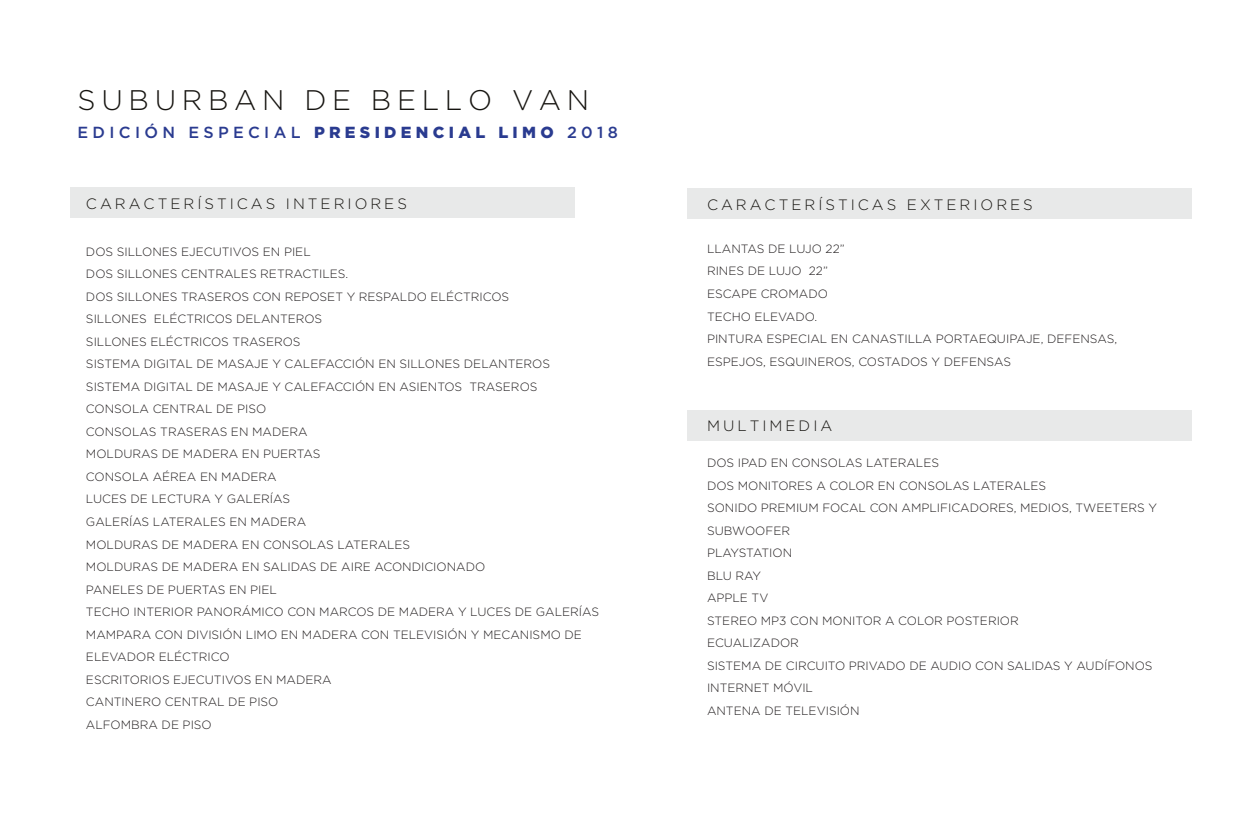
<style>
.page{position:relative;width:1255px;height:830px;background:#fff}
.page>*{position:absolute;margin:0;border:0;box-sizing:border-box;transform-origin:0 0}
.t1{font:300 28.35px "Gotham";letter-spacing:.2em;color:#161410}
.t2{font:500 16.05px "Gotham";letter-spacing:.27em;color:#2a3b90}
.t3{font:300 15px "Gotham";letter-spacing:.2em;color:#161410}
.t4{font:300 12px/22.5px "Gotham";color:#211d1e}
.s1{font-weight:900}
</style>
<div class="page">
<div style="left:70px;top:188px;width:504px;height:30px;background:#e8e9e9"></div>
<div style="left:687px;top:188px;width:504px;height:30px;background:#e8e9e9"></div>
<div style="left:687px;top:410px;width:504px;height:30px;background:#e8e9e9"></div>
<h1 class="t1" style="left:78px;top:82px;width:513px">SUBURBAN DE BELLO VAN</h1>
<h2 class="t2" style="left:78px;top:121px;width:542px">EDICIÓN ESPECIAL <span class="s1">PRESIDENCIAL LIMO</span> 2018</h2>
<p class="t3" style="left:86px;top:194px;width:322px">CARACTERÍSTICAS INTERIORES</p>
<p class="t3" style="left:707px;top:195px;width:327px">CARACTERÍSTICAS EXTERIORES</p>
<p class="t4" style="left:86px;top:240px;width:514px">DOS SILLONES EJECUTIVOS EN PIEL<br>DOS SILLONES CENTRALES RETRACTILES.<br>DOS SILLONES TRASEROS CON REPOSET Y RESPALDO ELÉCTRICOS<br>SILLONES ELÉCTRICOS DELANTEROS<br>SILLONES ELÉCTRICOS TRASEROS<br>SISTEMA DIGITAL DE MASAJE Y CALEFACCIÓN EN SILLONES DELANTEROS SISTEMA DIGITAL DE MASAJE Y CALEFACCIÓN EN ASIENTOS TRASEROS CONSOLA CENTRAL DE PISO<br>CONSOLAS TRASERAS EN MADERA<br>MOLDURAS DE MADERA EN PUERTAS<br>CONSOLA AÉREA EN MADERA<br>LUCES DE LECTURA Y GALERÍAS<br>GALERÍAS LATERALES EN MADERA<br>MOLDURAS DE MADERA EN CONSOLAS LATERALES<br>MOLDURAS DE MADERA EN SALIDAS DE AIRE ACONDICIONADO<br>PANELES DE PUERTAS EN PIEL<br>TECHO INTERIOR PANORÁMICO CON MARCOS DE MADERA Y LUCES DE GALERÍAS MAMPARA CON DIVISIÓN LIMO EN MADERA CON TELEVISIÓN Y MECANISMO DE ELEVADOR ELÉCTRICO<br>ESCRITORIOS EJECUTIVOS EN MADERA<br>CANTINERO CENTRAL DE PISO<br>ALFOMBRA DE PISO</p>
<p class="t4" style="left:707px;top:237px;width:411px">LLANTAS DE LUJO 22”<br>RINES DE LUJO 22”<br>ESCAPE CROMADO<br>TECHO ELEVADO.<br>PINTURA ESPECIAL EN CANASTILLA PORTAEQUIPAJE, DEFENSAS,<br>ESPEJOS, ESQUINEROS, COSTADOS Y DEFENSAS</p>
<p class="t3" style="left:707px;top:415px;width:127px">MULTIMEDIA</p>
<p class="t4" style="left:707px;top:451px;width:451px">DOS IPAD EN CONSOLAS LATERALES<br>DOS MONITORES A COLOR EN CONSOLAS LATERALES<br>SONIDO PREMIUM FOCAL CON AMPLIFICADORES, MEDIOS, TWEETERS Y<br>SUBWOOFER<br>PLAYSTATION<br>BLU RAY<br>APPLE TV<br>STEREO MP3 CON MONITOR A COLOR POSTERIOR<br>ECUALIZADOR<br>SISTEMA DE CIRCUITO PRIVADO DE AUDIO CON SALIDAS Y AUDÍFONOS<br>INTERNET MÓVIL<br>ANTENA DE TELEVISIÓN</p>
</div>
